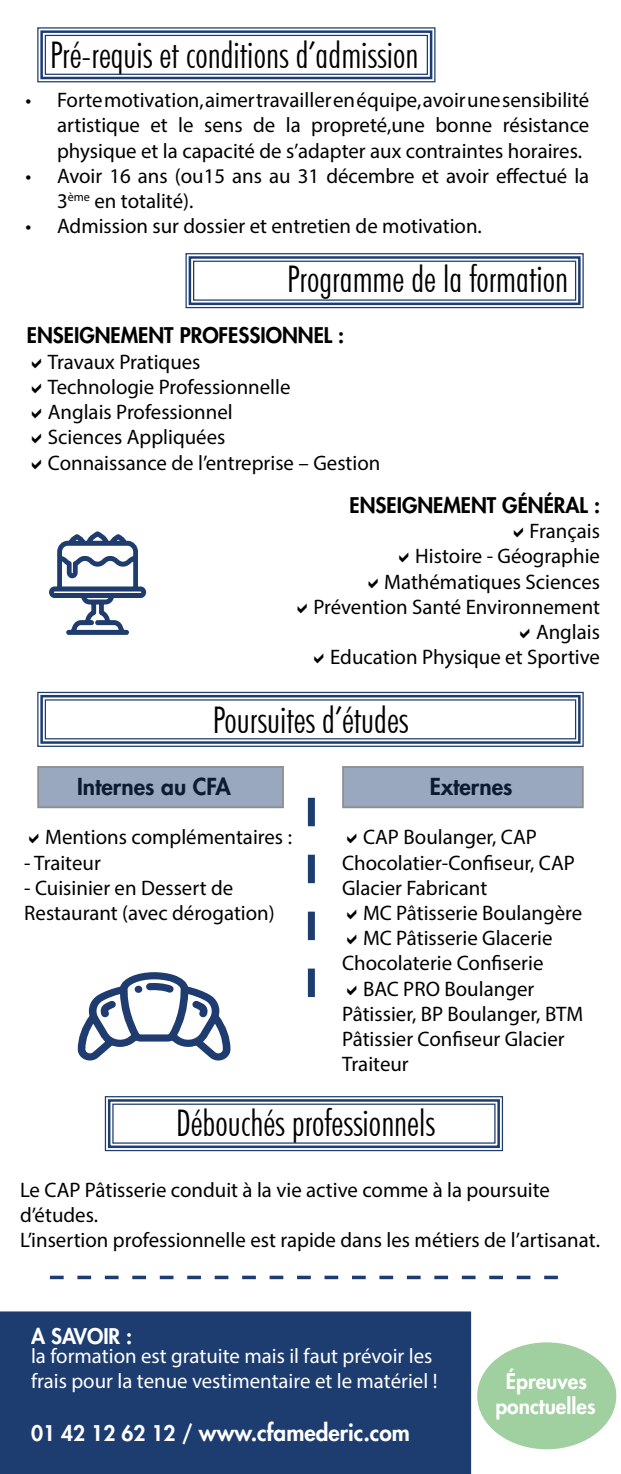
<style>
.page{position:relative;width:621px;height:1474px;background:#fff}
.page>*{position:absolute;margin:0;border:0;box-sizing:border-box;transform-origin:0 0}
.t1{font:300 condensed 36.75px "Futura BT";color:#000}
.t2{font:800 22.75px "Futura";color:#fff}
.t3{font:800 22.75px "Futura";color:#000}
.t4{font:21px/25.2px "Myriad Pro";color:#000}
.t5{font:21px/25.2px "Myriad Pro";color:#fff}
.t6{font:800 21px "Futura";color:#000}
.t7{font:800 21px/25.2px "Futura";color:#fff;text-align:center}
.s1{font-size:21px}
</style>
<div class="page">
<svg style="left:185px;top:253px;width:398px;height:56px"></svg>
<div style="left:188px;top:256px;width:392px;height:49px;border:3px solid #1d3c70"></div>
<div style="left:193px;top:260px;width:382px;height:41px;border:1px solid #1d3c70"></div>
<svg style="left:37px;top:691px;width:546px;height:56px"></svg>
<div style="left:40px;top:695px;width:540px;height:48px;border:3px solid #1d3c70"></div>
<div style="left:45px;top:699px;width:530px;height:40px;border:1px solid #1d3c70"></div>
<svg style="left:50px;top:1275px;width:507px;height:4px"></svg>
<div style="left:0;top:1311px;width:470px;height:162px;background:#1d3c70"></div>
<div style="left:29px;top:1324px;width:418px;height:142px;border:2px solid #1d3c70"></div>
<svg style="left:37px;top:27px;width:398px;height:56px"></svg>
<div style="left:40px;top:30px;width:392px;height:49px;border:3px solid #1d3c70"></div>
<div style="left:45px;top:35px;width:382px;height:40px;border:1px solid #1d3c70"></div>
<svg style="left:104px;top:1096px;width:399px;height:55px"></svg>
<div style="left:108px;top:1099px;width:391px;height:49px;border:3px solid #1d3c70"></div>
<div style="left:112px;top:1103px;width:383px;height:40px;border:1px solid #1d3c70"></div>
<svg style="left:307px;top:797px;width:7px;height:200px"></svg>
<div style="left:38px;top:767px;width:245px;height:40px;background:#99a7bf"></div>
<div style="left:343px;top:767px;width:239px;height:40px;background:#99a7bf"></div>
<svg style="left:49px;top:531px;width:98px;height:104px"></svg>
<svg style="left:77px;top:972px;width:154px;height:89px"></svg>
<div style="left:477px;top:1343px;width:138px;height:105px;background:#a0cfa0;border-radius:50%"></div>
<div style="left:477px;top:1342px;width:138px;height:107px;border:2px solid #a0cfa0;border-radius:50%"></div>
<h1 class="t1" style="left:50px;top:33px;width:370px">Pré-requis et conditions d’admission</h1>
<p class="t4" style="left:57px;top:87px;width:533px;text-align:justify;text-indent:-32px">• Forte motivation, aimer travailler en équipe, avoir une sensibilité artistique et le sens de la propreté,une bonne résistance physique et la capacité de s’adapter aux contraintes horaires.</p>
<p class="t4" style="left:57px;top:163px;width:533px;text-indent:-32px">• Avoir 16 ans (ou15 ans au 31 décembre et avoir effectué la<br>3<sup>ème</sup> en totalité).</p>
<p class="t4" style="left:25px;top:213px;width:457px">• Admission sur dossier et entretien de motivation.</p>
<h1 class="t1" style="left:287px;top:257px;width:282px">Programme de la formation</h1>
<p class="t6" style="left:27px;top:322px;width:318px">ENSEIGNEMENT PROFESSIONNEL :</p>
<p class="t4" style="left:48px;top:349px;width:334px">Travaux Pratiques<br>Technologie Professionnelle<br>Anglais Professionnel<br>Sciences Appliquées<br>Connaissance de l’entreprise – Gestion</p>
<p class="t6" style="left:349px;top:492px;width:252px">ENSEIGNEMENT GÉNÉRAL :</p>
<p class="t4" style="left:313px;top:518px;width:288px;text-align:right">Français<br>Histoire - Géographie<br>Mathématiques Sciences<br>Prévention Santé Environnement<br>Anglais<br>Education Physique et Sportive</p>
<h1 class="t1" style="left:212px;top:697px;width:197px">Poursuites d’études</h1>
<p class="t3" style="left:77px;top:772px;width:155px">Internes au CFA</p>
<p class="t3" style="left:429px;top:772px;width:84px">Externes</p>
<p class="t4" style="left:45px;top:824px;width:248px">Mentions complémentaires :</p>
<p class="t4" style="left:24px;top:849px;width:78px">- Traiteur</p>
<p class="t4" style="left:24px;top:874px;width:252px">- Cuisinier en Dessert de<br>Restaurant (avec dérogation)</p>
<p class="t4" style="left:342px;top:824px;width:234px;text-indent:21px">CAP Boulanger, CAP<br>Chocolatier-Confiseur, CAP<br>Glacier Fabricant</p>
<p class="t4" style="left:363px;top:900px;width:220px">MC Pâtisserie Boulangère</p>
<p class="t4" style="left:363px;top:925px;width:191px">MC Pâtisserie Glacerie</p>
<p class="t4" style="left:342px;top:950px;width:203px">Chocolaterie Confiserie</p>
<p class="t4" style="left:363px;top:975px;width:172px">BAC PRO Boulanger</p>
<p class="t4" style="left:342px;top:1000px;width:242px">Pâtissier, BP Boulanger, BTM</p>
<p class="t4" style="left:342px;top:1026px;width:224px">Pâtissier Confiseur Glacier</p>
<p class="t4" style="left:342px;top:1051px;width:68px">Traiteur</p>
<h1 class="t1" style="left:176px;top:1100px;width:260px">Débouchés professionnels</h1>
<p class="t4" style="left:20px;top:1176px;width:581px">Le CAP Pâtisserie conduit à la vie active comme à la poursuite d’études.<br>L’insertion professionnelle est rapide dans les métiers de l’artisanat.</p>
<p class="t7" style="left:31px;top:1323px;width:103px">A SAVOIR :</p>
<p class="t5" style="left:31px;top:1342px;width:407px">la formation est gratuite mais il faut prévoir les frais pour la tenue vestimentaire et le matériel !</p>
<p class="t2" style="left:31px;top:1417px;width:380px"><span class="s1">01 42 12 62 12 /</span> www.cfamederic.com</p>
<p class="t7" style="left:495px;top:1368px;width:102px">Épreuves ponctuelles</p>
</div>
